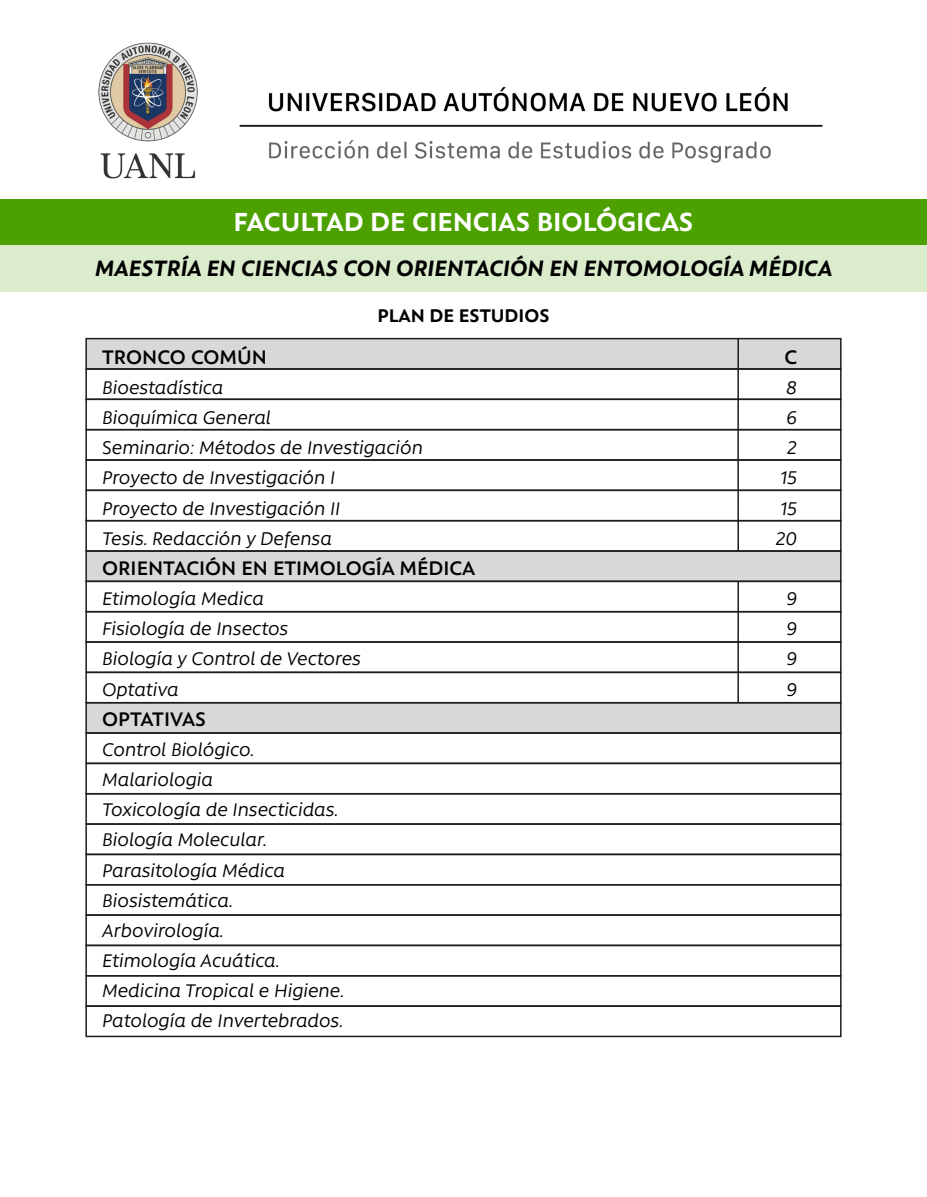
<style>
.page{position:relative;width:927px;height:1197px;background:#fff}
.page>*{position:absolute;margin:0;border:0;box-sizing:border-box;transform-origin:0 0}
.t1{font:700 30px "Rawson Pro";color:#fff}
.t2{font:italic 700 25.5px "Rawson Pro";color:#000}
.t3{font:600 22.5px "Rawson Pro";color:#000}
.t4{font:italic 21px/30.2px "Rawson Pro";color:#000}
.t5{font:700 21px "Rawson Pro";color:#000}
</style>
<div class="page">
<div style="left:85px;top:550px;width:756px;height:32px;background:#d8d8d8"></div>
<div style="left:85px;top:520px;width:756px;height:32px;border:2px solid #1d1d1b"></div>
<div style="left:85px;top:702px;width:756px;height:31px;background:#d8d8d8;border:2px solid #1d1d1b"></div>
<div style="left:85px;top:489px;width:756px;height:32px;border:2px solid #1d1d1b"></div>
<div style="left:85px;top:762px;width:756px;height:32px;border:2px solid #1d1d1b"></div>
<div style="left:85px;top:338px;width:756px;height:32px;background:#d8d8d8;border:2px solid #1d1d1b"></div>
<img style="left:98px;top:42px;width:725px;height:137px">
<div style="left:85px;top:368px;width:756px;height:32px;border:2px solid #1d1d1b"></div>
<div style="left:85px;top:398px;width:756px;height:32px;border:2px solid #1d1d1b"></div>
<div style="left:85px;top:429px;width:756px;height:32px;border:2px solid #1d1d1b"></div>
<div style="left:85px;top:459px;width:756px;height:32px;border:2px solid #1d1d1b"></div>
<div style="left:85px;top:580px;width:756px;height:32px;border:2px solid #1d1d1b"></div>
<div style="left:85px;top:611px;width:756px;height:32px;border:2px solid #1d1d1b"></div>
<div style="left:85px;top:671px;width:756px;height:32px;border:2px solid #1d1d1b"></div>
<div style="left:85px;top:732px;width:756px;height:32px;border:2px solid #1d1d1b"></div>
<div style="left:85px;top:884px;width:756px;height:31px;border:2px solid #1d1d1b"></div>
<div style="left:85px;top:1005px;width:756px;height:32px;border:2px solid #1d1d1b"></div>
<div style="left:85px;top:823px;width:756px;height:32px;border:2px solid #1d1d1b"></div>
<div style="left:85px;top:853px;width:756px;height:32px;border:2px solid #1d1d1b"></div>
<div style="left:85px;top:914px;width:756px;height:32px;border:2px solid #1d1d1b"></div>
<div style="left:85px;top:975px;width:756px;height:31px;border:2px solid #1d1d1b"></div>
<svg style="left:736px;top:580px;width:3px;height:124px"></svg>
<svg style="left:736px;top:337px;width:3px;height:215px"></svg>
<div style="left:0;top:199px;width:927px;height:46px;background:#4ca100"></div>
<div style="left:0;top:245px;width:927px;height:47px;background:#dbeccc"></div>
<h1 class="t1" style="left:233px;top:204px;width:461px">FACULTAD DE CIENCIAS BIOLÓGICAS</h1>
<p class="t2" style="left:95px;top:253px;width:738px">MAESTRÍA EN CIENCIAS CON ORIENTACIÓN EN ENTOMOLOGÍA MÉDICA</p>
<p class="t5" style="left:377px;top:303px;width:173px">PLAN DE ESTUDIOS</p>
<p class="t3" style="left:102px;top:344px;width:166px">TRONCO COMÚN</p>
<p class="t3" style="left:784px;top:344px;width:14px">C</p>
<p class="t4" style="left:102px;top:372px;width:123px">Bioestadística</p>
<p class="t4" style="left:786px;top:372px;width:12px">8</p>
<p class="t4" style="left:102px;top:402px;width:170px">Bioquímica General</p>
<p class="t4" style="left:786px;top:402px;width:12px">6</p>
<p class="t4" style="left:102px;top:432px;width:322px">Seminario: Métodos de Investigación</p>
<p class="t4" style="left:787px;top:432px;width:11px">2</p>
<p class="t4" style="left:102px;top:462px;width:234px">Proyecto de Investigación I</p>
<p class="t4" style="left:780px;top:462px;width:18px">15</p>
<p class="t4" style="left:102px;top:493px;width:239px">Proyecto de Investigación II</p>
<p class="t4" style="left:780px;top:493px;width:18px">15</p>
<p class="t4" style="left:102px;top:523px;width:231px">Tesis. Redacción y Defensa</p>
<p class="t4" style="left:775px;top:523px;width:23px">20</p>
<p class="t3" style="left:102px;top:555px;width:374px">ORIENTACIÓN EN ETIMOLOGÍA MÉDICA</p>
<p class="t4" style="left:102px;top:583px;width:163px">Etimología Medica</p>
<p class="t4" style="left:786px;top:583px;width:12px">9</p>
<p class="t4" style="left:102px;top:613px;width:188px">Fisiología de Insectos</p>
<p class="t4" style="left:786px;top:613px;width:12px">9</p>
<p class="t4" style="left:102px;top:643px;width:260px">Biología y Control de Vectores</p>
<p class="t4" style="left:786px;top:643px;width:12px">9</p>
<p class="t4" style="left:102px;top:673px;width:78px">Optativa</p>
<p class="t4" style="left:786px;top:673px;width:12px">9</p>
<p class="t3" style="left:102px;top:706px;width:105px">OPTATIVAS</p>
<p class="t4" style="left:102px;top:734px;width:244px">Control Biológico.<br>Malariologia<br>Toxicología de Insecticidas.<br>Biología Molecular.<br>Parasitología Médica<br>Biosistemática.<br>Arbovirología.<br>Etimología Acuática.<br>Medicina Tropical e Higiene.<br>Patología de Invertebrados.</p>
</div>
